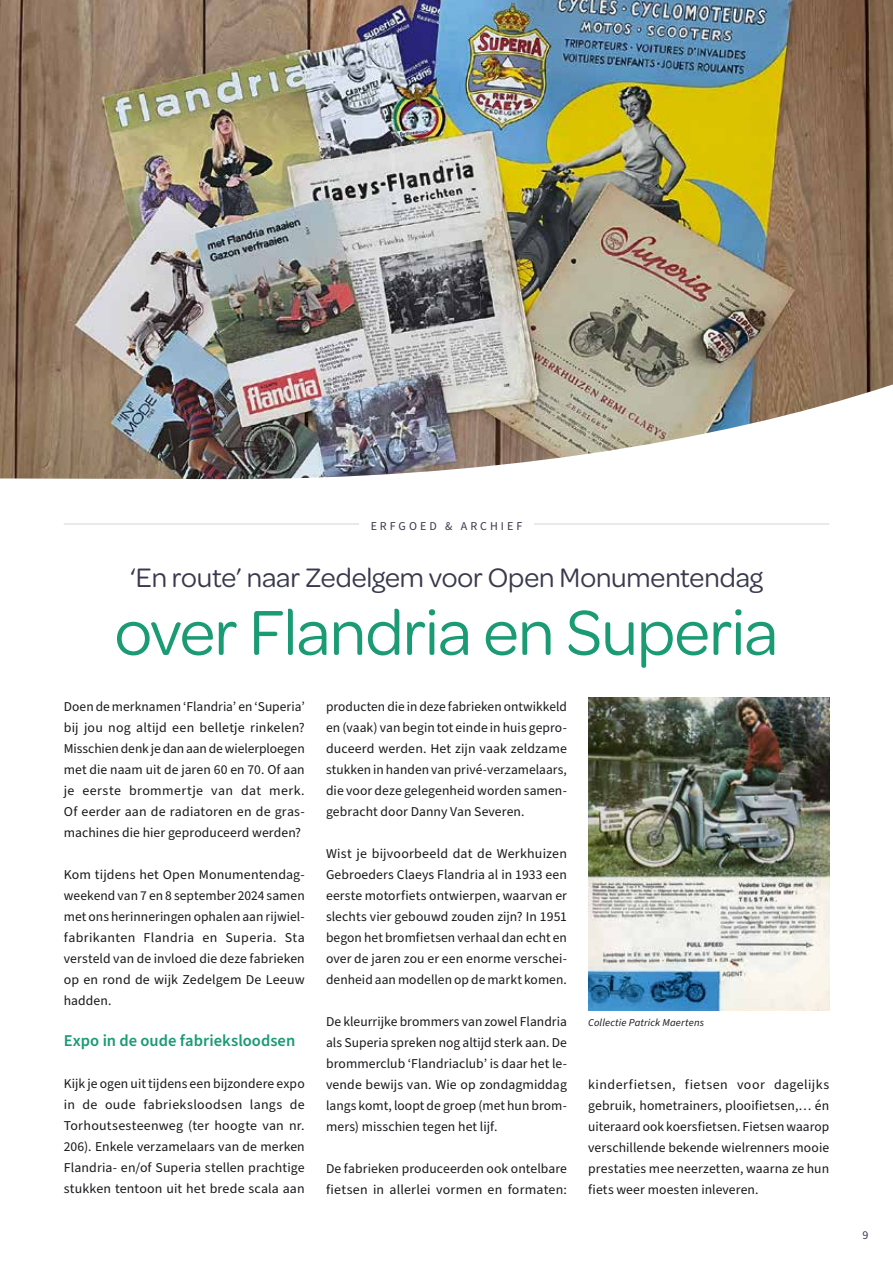
<style>
.page{position:relative;width:893px;height:1263px;background:#fff}
.page>*{position:absolute;margin:0;border:0;box-sizing:border-box;transform-origin:0 0}
.t1{font:67.5px "Omnes";letter-spacing:-.015em;color:#1b9b73}
.t2{font:28.5px "Omnes";letter-spacing:-.005em;color:#3a394d}
.t3{font:600 16.5px "Source Sans Pro";letter-spacing:.005em;color:#1b9b73}
.t4{font:13.5px/21px "Source Sans Pro";letter-spacing:.01em;color:#1a171b;text-align:justify}
.t5{font:12px "Source Sans Pro";letter-spacing:.25em;color:#3a394d}
.t6{font:italic 10.5px "Source Sans Pro";letter-spacing:.015em;color:#1a171b}
</style>
<div class="page">
<img style="left:0;top:0;width:893px;height:479px">
<hr style="left:64px;top:524px;width:765px;height:1px;background:#d4d4dc">
<div style="left:359px;top:518px;width:175px;height:12px;background:#fff"></div>
<img style="left:588px;top:697px;width:241px;height:314px">
<p class="t5" style="left:371px;top:518px;width:153px">ERFGOED &amp; ARCHIEF</p>
<h2 class="t2" style="left:130px;top:559px;width:634px">‘En route’ naar Zedelgem voor Open Monumentendag</h2>
<h1 class="t1" style="left:115px;top:587px;width:665px">over Flandria en Superia</h1>
<p class="t4" style="left:64px;top:697px;width:242px">Doen de merknamen ‘Flandria’ en ‘Superia’ bij jou nog altijd een belletje rinkelen?<br>Misschien denk je dan aan de wielerploegen met die naam uit de jaren 60 en 70. Of aan je eerste brommertje van dat merk.<br>Of eerder aan de radiatoren en de gras&shy;machines die hier geproduceerd werden?</p>
<p class="t4" style="left:64px;top:865px;width:242px">Kom tijdens het Open Monumentendag&shy;weekend van 7 en 8 september 2024 samen met ons herinneringen ophalen aan rijwiel&shy;fabrikanten Flandria en Superia. Sta versteld van de invloed die deze fabrieken op en rond de wijk Zedelgem De Leeuw hadden.</p>
<p class="t3" style="left:64px;top:1029px;width:233px">Expo in de oude fabrieksloodsen</p>
<p class="t4" style="left:64px;top:1073px;width:242px">Kijk je ogen uit tijdens een bijzondere expo in de oude fabrieksloodsen langs de Torhoutsesteenweg (ter hoogte van nr.<br>206). Enkele verzamelaars van de merken Flandria- en/of Superia stellen prachtige stukken tentoon uit het brede scala aan</p>
<p class="t4" style="left:326px;top:697px;width:242px">producten die in deze fabrieken ontwikkeld en (vaak) van begin tot einde in huis gepro&shy;duceerd werden. Het zijn vaak zeldzame stukken in handen van privé-verzamelaars, die voor deze gelegenheid worden samen&shy;gebracht door Danny Van Severen.</p>
<p class="t4" style="left:326px;top:844px;width:242px">Wist je bijvoorbeeld dat de Werkhuizen Gebroeders Claeys Flandria al in 1933 een eerste motorfiets ontwierpen, waarvan er slechts vier gebouwd zouden zijn? In 1951 begon het bromfietsen verhaal dan echt en over de jaren zou er een enorme verschei&shy;denheid aan modellen op de markt komen.</p>
<p class="t4" style="left:326px;top:1012px;width:242px">De kleurrijke brommers van zowel Flandria als Superia spreken nog altijd sterk aan. De brommerclub ‘Flandriaclub’ is daar het le&shy;vende bewijs van. Wie op zondagmiddag langs komt, loopt de groep (met hun brom&shy;mers) misschien tegen het lijf.</p>
<p class="t4" style="left:326px;top:1159px;width:242px">De fabrieken produceerden ook ontelbare fietsen in allerlei vormen en formaten:</p>
<p class="t6" style="left:588px;top:1015px;width:117px">Collectie Patrick Maertens</p>
<p class="t4" style="left:588px;top:1074px;width:242px">kinderfietsen, fietsen voor dagelijks gebruik, hometrainers, plooifietsen,… én uiteraard ook koersfietsen. Fietsen waarop verschillende bekende wielrenners mooie prestaties mee neerzetten, waarna ze hun fiets weer moesten inleveren.</p>
<p class="t5" style="left:862px;top:1227px;width:7px">9</p>
</div>
